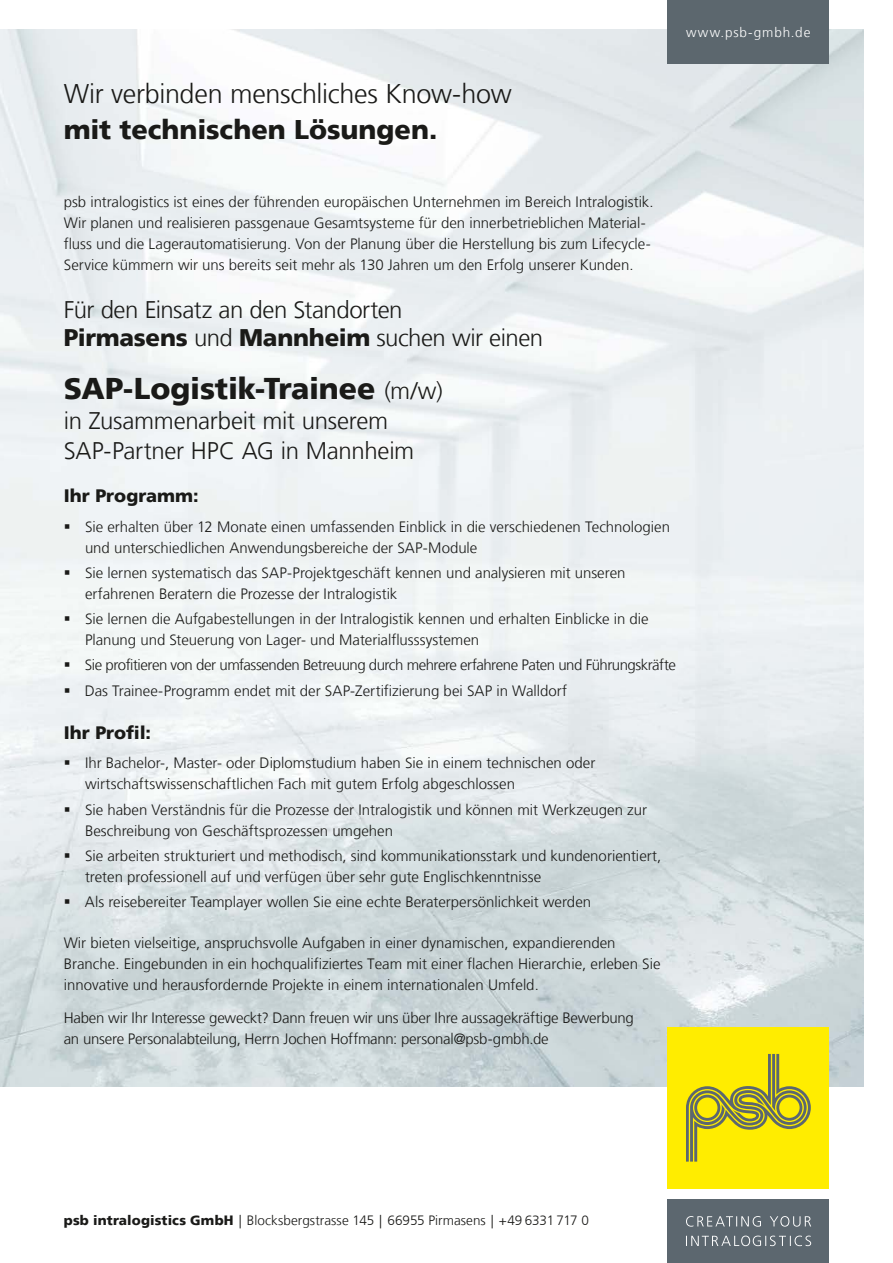
<style>
.page{position:relative;width:893px;height:1263px;background:#fff}
.page>*{position:absolute;margin:0;border:0;box-sizing:border-box;transform-origin:0 0}
.t1{font:900 30px "Frutiger";letter-spacing:-.01em;color:#1a1a18}
.t2{font:300 27px "Frutiger";letter-spacing:-.01em;color:#1a1a18}
.t3{font:900 27px "Frutiger";color:#1a1a18}
.t4{font:300 24px/30px "Frutiger";letter-spacing:-.015em;color:#1a1a18}
.t5{font:900 18px "Frutiger";color:#1a1a18}
.t6{font:300 15px/21px "Frutiger";color:#1a1a18}
.t7{font:300 15px/25.2px "Frutiger";letter-spacing:-.03em;color:#1a1a18}
.t8{font:300 13.5px "Frutiger";letter-spacing:.005em;color:#1a1a18}
.t9{font:300 13.5px "Frutiger";letter-spacing:.06em;color:#fff}
.s1{font-weight:900}
.s2{font-weight:300;font-size:24px}
</style>
<div class="page">
<img style="left:0;top:30px;width:863px;height:1056px">
<div style="left:668px;top:0;width:161px;height:64px;background:#5c676e"></div>
<div style="left:668px;top:1027px;width:161px;height:161px;background:#ffed00"></div>
<svg style="left:686px;top:1054px;width:125px;height:107px"></svg>
<div style="left:668px;top:1199px;width:161px;height:64px;background:#5c676f"></div>
<svg style="left:686px;top:1235px;width:125px;height:11px"></svg>
<svg style="left:686px;top:1216px;width:125px;height:11px"></svg>
<svg style="left:65px;top:524px;width:4px;height:4px"></svg>
<svg style="left:65px;top:570px;width:4px;height:4px"></svg>
<svg style="left:65px;top:616px;width:4px;height:5px"></svg>
<svg style="left:65px;top:662px;width:4px;height:5px"></svg>
<svg style="left:65px;top:688px;width:4px;height:4px"></svg>
<svg style="left:65px;top:761px;width:4px;height:4px"></svg>
<svg style="left:65px;top:807px;width:4px;height:4px"></svg>
<svg style="left:65px;top:853px;width:4px;height:4px"></svg>
<svg style="left:65px;top:899px;width:4px;height:5px"></svg>
<h2 class="t2" style="left:64px;top:79px;width:449px">Wir verbinden menschliches Know-how</h2>
<h2 class="t3" style="left:64px;top:113px;width:375px">mit technischen Lösungen.</h2>
<p class="t9" style="left:686px;top:24px;width:126px">www.psb-gmbh.de</p>
<p class="t6" style="left:64px;top:191px;width:591px">psb intralogistics ist eines der führenden europäischen Unternehmen im Bereich Intralogistik.<br>Wir planen und realisieren passgenaue Gesamtsysteme für den innerbetrieblichen Material&shy;fluss und die Lagerautomatisierung. Von der Planung über die Herstellung bis zum Lifecycle-Service kümmern wir uns bereits seit mehr als 130 Jahren um den Erfolg unserer Kunden.</p>
<h3 class="t4" style="left:64px;top:295px;width:481px;line-height:28.8px">Für den Einsatz an den Standorten<br><span class="s1">Pirmasens</span> und <span class="s1">Mannheim</span> suchen wir einen</h3>
<h1 class="t1" style="left:64px;top:370px;width:380px">SAP-Logistik-Trainee <span class="s2">(m/w)</span></h1>
<h3 class="t4" style="left:64px;top:406px;width:352px">in Zusammenarbeit mit unserem<br>SAP-Partner HPC AG in Mannheim</h3>
<p class="t5" style="left:64px;top:485px;width:136px">Ihr Programm:</p>
<p class="t6" style="left:85px;top:516px;width:586px">Sie erhalten über 12 Monate einen umfassenden Einblick in die verschiedenen Technologien und unterschiedlichen Anwendungsbereiche der SAP-Module</p>
<p class="t6" style="left:85px;top:562px;width:542px">Sie lernen systematisch das SAP-Projektgeschäft kennen und analysieren mit unseren erfahrenen Beratern die Prozesse der Intralogistik</p>
<p class="t6" style="left:85px;top:608px;width:565px">Sie lernen die Aufgabestellungen in der Intralogistik kennen und erhalten Einblicke in die<br>Planung und Steuerung von Lager- und Materialflusssystemen</p>
<p class="t7" style="left:85px;top:653px;width:592px">Sie profitieren von der umfassenden Betreuung durch mehrere erfahrene Paten und Führungskräfte<br>Das Trainee-Programm endet mit der SAP-Zertifizierung bei SAP in Walldorf</p>
<p class="t5" style="left:64px;top:722px;width:89px">Ihr Profil:</p>
<p class="t6" style="left:85px;top:753px;width:512px">Ihr Bachelor-, Master- oder Diplomstudium haben Sie in einem technischen oder wirtschaftswissenschaftlichen Fach mit gutem Erfolg abgeschlossen</p>
<p class="t6" style="left:85px;top:799px;width:563px">Sie haben Verständnis für die Prozesse der Intralogistik und können mit Werkzeugen zur<br>Beschreibung von Geschäftsprozessen umgehen</p>
<p class="t6" style="left:85px;top:845px;width:578px">Sie arbeiten strukturiert und methodisch, sind kommunikationsstark und kundenorientiert, treten professionell auf und verfügen über sehr gute Englischkenntnisse</p>
<p class="t6" style="left:85px;top:891px;width:508px">Als reisebereiter Teamplayer wollen Sie eine echte Beraterpersönlichkeit werden</p>
<p class="t6" style="left:64px;top:932px;width:598px">Wir bieten vielseitige, anspruchsvolle Aufgaben in einer dynamischen, expandierenden<br>Branche. Eingebunden in ein hochqualifiziertes Team mit einer flachen Hierarchie, erleben Sie innovative und herausfordernde Projekte in einem internationalen Umfeld.</p>
<p class="t6" style="left:64px;top:1007px;width:572px">Haben wir Ihr Interesse geweckt? Dann freuen wir uns über Ihre aussagekräftige Bewerbung an unsere Personalabteilung, Herrn Jochen Hoffmann: personal@psb-gmbh.de</p>
<p class="t8" style="left:64px;top:1212px;width:527px"><span class="s1">psb intralogistics GmbH</span> | Blocksbergstrasse 145 | 66955 Pirmasens | +49 6331 717 0</p>
</div>
